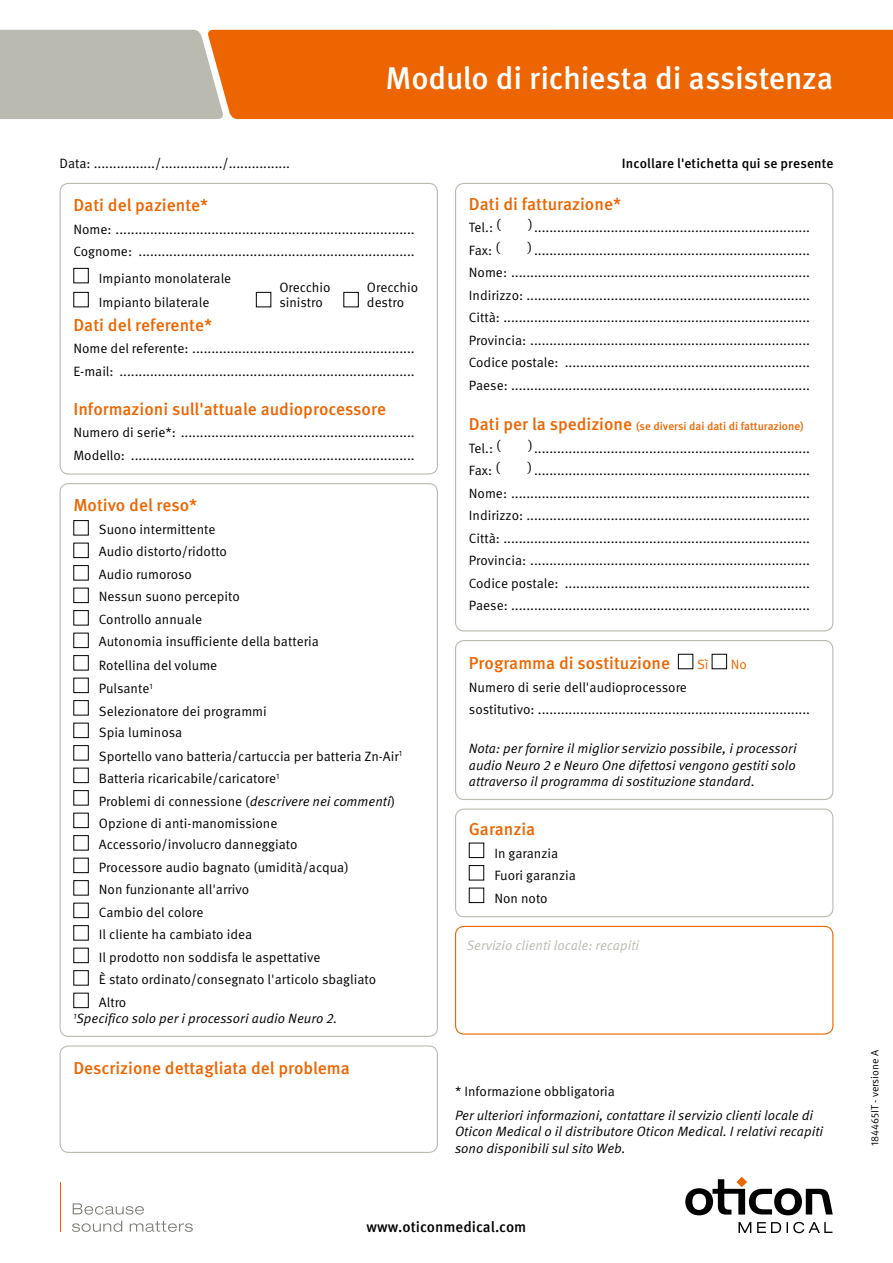
<style>
.page{position:relative;width:893px;height:1263px;background:#fff}
.page>*{position:absolute;margin:0;border:0;box-sizing:border-box;transform-origin:0 0}
.t1{font:500 31.5px "Meta Pro OM";letter-spacing:-.01em;color:#fff}
.t2{font:500 17.25px "Meta Pro OM";color:#ec6500}
.t3{font:500 15px "Meta Pro OM";color:#000}
.t4{font:13.5px/22.5px "Meta Pro OM";color:#000}
.t5{font:italic 13.5px/16.5px "Meta Pro OM";color:#000}
.t6{font:500 13.5px "Meta Pro OM";letter-spacing:.01em;color:#000}
.t7{font:italic 13.5px "Meta Pro OM";color:#bbbab0}
.t8{font:13.5px "Meta Pro OM";color:#ec6500}
.t9{font:500 11.25px "Meta Pro OM";color:#ec6500}
.t10{font:10.5px "Meta Pro OM";color:#000}
.s1{font-style:italic}
.s2{font-size:17.25px}
</style>
<div class="page">
<div style="left:0;top:30px;width:207px;height:89px;background:#bbbab0"></div>
<div style="left:207px;top:30px;width:686px;height:89px;background:#ec6500"></div>
<hr style="left:60px;top:1182px;width:1px;height:50px;background:#ec6500">
<svg style="left:73px;top:1203px;width:71px;height:11px"></svg>
<svg style="left:72px;top:1220px;width:50px;height:12px"></svg>
<svg style="left:130px;top:1221px;width:63px;height:11px"></svg>
<svg style="left:685px;top:1177px;width:148px;height:38px"></svg>
<svg style="left:738px;top:1222px;width:13px;height:11px"></svg>
<svg style="left:757px;top:1222px;width:24px;height:11px"></svg>
<svg style="left:787px;top:1222px;width:45px;height:11px"></svg>
<div style="left:455px;top:926px;width:378px;height:108px;border:1px solid #ec6500;border-radius:9px"></div>
<div style="left:469px;top:843px;width:15px;height:15px;border:1px solid #000"></div>
<div style="left:469px;top:865px;width:15px;height:15px;border:1px solid #000"></div>
<div style="left:469px;top:888px;width:15px;height:15px;border:1px solid #000"></div>
<div style="left:455px;top:808px;width:378px;height:109px;border:1px solid #bbbab0;border-radius:9px"></div>
<div style="left:60px;top:1045px;width:378px;height:108px;border:1px solid #bbbab0;border-radius:9px"></div>
<div style="left:678px;top:654px;width:15px;height:15px;border:1px solid #000"></div>
<div style="left:712px;top:654px;width:15px;height:15px;border:1px solid #000"></div>
<div style="left:455px;top:640px;width:378px;height:160px;border:1px solid #bbbab0;border-radius:9px"></div>
<div style="left:73px;top:268px;width:16px;height:15px;border:1px solid #000"></div>
<div style="left:73px;top:292px;width:16px;height:15px;border:1px solid #000"></div>
<div style="left:256px;top:292px;width:15px;height:15px;border:1px solid #000"></div>
<div style="left:343px;top:292px;width:16px;height:15px;border:1px solid #000"></div>
<div style="left:60px;top:183px;width:378px;height:292px;border:1px solid #bbbab0;border-radius:9px"></div>
<div style="left:73px;top:520px;width:16px;height:15px;border:1px solid #000"></div>
<div style="left:73px;top:543px;width:16px;height:15px;border:1px solid #000"></div>
<div style="left:73px;top:565px;width:16px;height:15px;border:1px solid #000"></div>
<div style="left:73px;top:588px;width:16px;height:15px;border:1px solid #000"></div>
<div style="left:73px;top:610px;width:16px;height:15px;border:1px solid #000"></div>
<div style="left:73px;top:633px;width:16px;height:15px;border:1px solid #000"></div>
<div style="left:73px;top:655px;width:16px;height:15px;border:1px solid #000"></div>
<div style="left:73px;top:678px;width:16px;height:15px;border:1px solid #000"></div>
<div style="left:73px;top:700px;width:16px;height:15px;border:1px solid #000"></div>
<div style="left:73px;top:723px;width:16px;height:15px;border:1px solid #000"></div>
<div style="left:73px;top:745px;width:16px;height:15px;border:1px solid #000"></div>
<div style="left:73px;top:768px;width:16px;height:15px;border:1px solid #000"></div>
<div style="left:73px;top:790px;width:16px;height:15px;border:1px solid #000"></div>
<div style="left:73px;top:813px;width:16px;height:15px;border:1px solid #000"></div>
<div style="left:73px;top:835px;width:16px;height:15px;border:1px solid #000"></div>
<div style="left:73px;top:858px;width:16px;height:15px;border:1px solid #000"></div>
<div style="left:73px;top:880px;width:16px;height:15px;border:1px solid #000"></div>
<div style="left:73px;top:903px;width:16px;height:15px;border:1px solid #000"></div>
<div style="left:73px;top:925px;width:16px;height:15px;border:1px solid #000"></div>
<div style="left:73px;top:948px;width:16px;height:15px;border:1px solid #000"></div>
<div style="left:73px;top:970px;width:16px;height:15px;border:1px solid #000"></div>
<div style="left:73px;top:993px;width:16px;height:15px;border:1px solid #000"></div>
<p class="t4" style="left:60px;top:152px;width:232px">Data: ................/................/................</p>
<h1 class="t1" style="left:386px;top:59px;width:449px">Modulo di richiesta di assistenza</h1>
<p class="t6" style="left:622px;top:154px;width:213px">Incollare l'etichetta qui se presente</p>
<p class="t2" style="left:73px;top:195px;width:136px">Dati del paziente*</p>
<p class="t4" style="left:73px;top:218px;width:343px">Nome: ..............................................................................<br>Cognome: ........................................................................</p>
<p class="t4" style="left:99px;top:267px;width:134px;line-height:24px">Impianto monolaterale<br>Impianto bilaterale</p>
<p class="t2" style="left:73px;top:314px;width:140px">Dati del referente*</p>
<p class="t4" style="left:73px;top:337px;width:343px">Nome del referente: ..........................................................<br>E-mail: .............................................................................</p>
<p class="t2" style="left:73px;top:398px;width:314px">Informazioni sull'attuale audioprocessore</p>
<p class="t4" style="left:73px;top:421px;width:343px">Numero di serie*: .............................................................<br>Modello: ..........................................................................</p>
<p class="t2" style="left:73px;top:495px;width:125px">Motivo del reso*</p>
<p class="t4" style="left:99px;top:518px;width:221px">Suono intermittente<br>Audio distorto/ridotto<br>Audio rumoroso<br>Nessun suono percepito<br>Controllo annuale<br>Autonomia insufficiente della batteria</p>
<p class="t4" style="left:99px;top:655px;width:170px">Rotellina del volume<br>Pulsante<sup>1<br></sup>Selezionatore dei programmi</p>
<p class="t4" style="left:99px;top:720px;width:305px;line-height:24px">Spia luminosa<br>Sportello vano batteria/cartuccia per batteria Zn-Air<sup>1</sup></p>
<p class="t4" style="left:99px;top:767px;width:298px">Batteria ricaricabile/caricatore<sup>1<br></sup>Problemi di connessione (<span class="s1">descrivere nei commenti</span>)<br>Opzione di anti-manomissione</p>
<p class="t4" style="left:99px;top:833px;width:279px">Accessorio/involucro danneggiato<br>Processore audio bagnato (umidità/acqua)<br>Non funzionante all'arrivo<br>Cambio del colore<br>Il cliente ha cambiato idea<br>Il prodotto non soddisfa le aspettative<br>È stato ordinato/consegnato l'articolo sbagliato<br>Altro</p>
<p class="t5" style="left:73px;top:1011px;width:266px"><sup>1</sup>Specifico solo per i processori audio Neuro 2.</p>
<p class="t4" style="left:279px;top:280px;width:53px;line-height:15px">Orecchio sinistro</p>
<p class="t4" style="left:367px;top:280px;width:53px;line-height:15px">Orecchio destro</p>
<p class="t2" style="left:73px;top:1057px;width:278px">Descrizione dettagliata del problema</p>
<p class="t2" style="left:469px;top:193px;width:154px">Dati di fatturazione*</p>
<p class="t4" style="left:469px;top:216px;width:33px">Tel.: (</p>
<p class="t4" style="left:529px;top:216px;width:283px">)........................................................................</p>
<p class="t4" style="left:469px;top:239px;width:32px">Fax: (</p>
<p class="t4" style="left:469px;top:239px;width:343px;text-align:justify;text-indent:59px">)........................................................................<br>Nome: ..............................................................................<br>Indirizzo: ..........................................................................<br>Città: ................................................................................<br>Provincia: .........................................................................<br>Codice postale: ................................................................<br>Paese: ..............................................................................</p>
<p class="t9" style="left:469px;top:419px;width:336px"><span class="s2">Dati per la spedizione</span> (se diversi dai dati di fatturazione)</p>
<p class="t4" style="left:469px;top:437px;width:33px">Tel.: (</p>
<p class="t4" style="left:529px;top:437px;width:283px">)........................................................................</p>
<p class="t4" style="left:469px;top:459px;width:32px">Fax: (</p>
<p class="t4" style="left:469px;top:459px;width:343px;text-align:justify;text-indent:59px">)........................................................................<br>Nome: ..............................................................................<br>Indirizzo: ..........................................................................<br>Città: ................................................................................<br>Provincia: .........................................................................<br>Codice postale: ................................................................<br>Paese: ..............................................................................</p>
<p class="t2" style="left:469px;top:652px;width:203px">Programma di sostituzione</p>
<p class="t8" style="left:697px;top:656px;width:13px">Sì</p>
<p class="t8" style="left:731px;top:656px;width:18px">No</p>
<p class="t4" style="left:469px;top:676px;width:343px">Numero di serie dell'audioprocessore<br>sostitutivo: .......................................................................</p>
<p class="t5" style="left:469px;top:741px;width:329px;text-align:justify">Nota: per fornire il miglior servizio possibile, i processori audio Neuro 2 e Neuro One difettosi vengono gestiti solo attraverso il programma di sostituzione standard.</p>
<p class="t2" style="left:469px;top:819px;width:68px">Garanzia</p>
<p class="t4" style="left:494px;top:842px;width:83px">In garanzia<br>Fuori garanzia<br>Non noto</p>
<p class="t7" style="left:467px;top:938px;width:174px">Servizio clienti locale: recapiti</p>
<p class="t4" style="left:455px;top:1080px;width:161px">* Informazione obbligatoria</p>
<p class="t5" style="left:455px;top:1108px;width:370px">Per ulteriori informazioni, contattare il servizio clienti locale di<br>Oticon Medical o il distributore Oticon Medical. I relativi recapiti sono disponibili sul sito Web.</p>
<p class="t3" style="left:367px;top:1218px;width:161px">www.oticonmedical.com</p>
<p class="t10" style="left:869px;top:1146px;width:97px;rotate:-90deg">184465IT - versione A</p>
</div>
